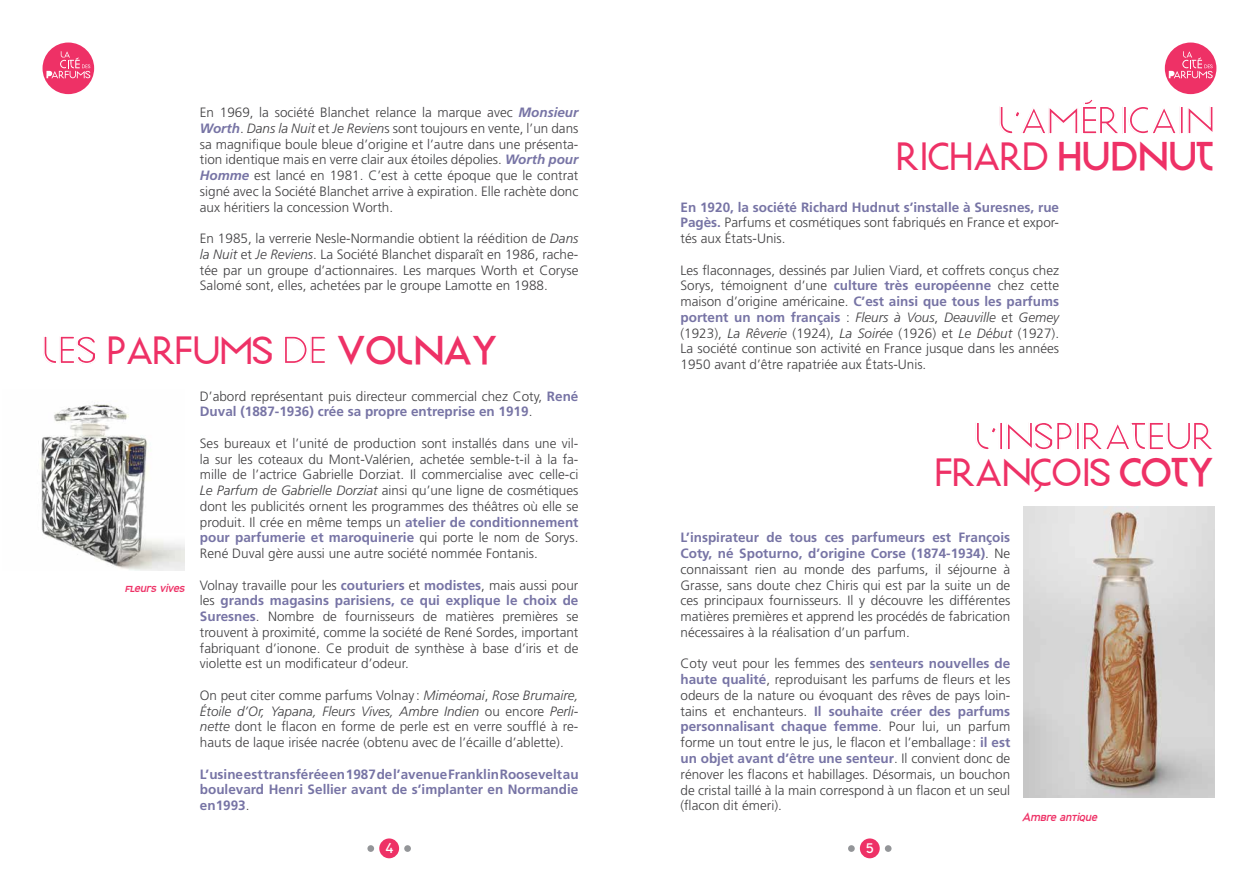
<style>
.page{position:relative;width:1259px;height:893px;background:#fff}
.page>*{position:absolute;margin:0;border:0;box-sizing:border-box;transform-origin:0 0}
.t1{font:34.5px/36px "Ogr 1";letter-spacing:-.01em;color:#ee3166;text-align:right}
.t2{font:15px "Designal LW20";color:#fff}
.t3{font:300 13.5px/15.8px "Frutiger";color:#414042;text-align:justify}
.t4{font:700 13.5px/15.8px "Frutiger";color:#7774a5;text-align:justify}
.t5{font:italic 10.5px "Designal R";color:#ee3166}
.s1{font-weight:700;font-style:italic;color:#7774a5}
.s2{font-style:italic}
.s3{font-weight:700}
.s4{font-weight:700;color:#7774a5}
.s5{font-weight:300;color:#414042}
.s6{font-family:"Designal R"}
.s7{font-family:"Ogr 1";font-weight:700}
</style>
<div class="page">
<div style="left:860px;top:838px;width:19px;height:20px;background:#ee3166;border-radius:50%"></div>
<div style="left:404px;top:845px;width:7px;height:7px;background:#939598;border-radius:50%"></div>
<div style="left:367px;top:845px;width:7px;height:7px;background:#939598;border-radius:50%"></div>
<div style="left:885px;top:845px;width:6px;height:7px;background:#939598;border-radius:50%"></div>
<div style="left:848px;top:845px;width:6px;height:7px;background:#939598;border-radius:50%"></div>
<div style="left:379px;top:838px;width:20px;height:20px;background:#ee3166;border-radius:50%"></div>
<div style="left:43px;top:43px;width:51px;height:51px;background:#ee3166;border-radius:50%"></div>
<svg style="left:46px;top:51px;width:44px;height:27px"></svg>
<div style="left:1164px;top:43px;width:52px;height:51px;background:#ee3166;border-radius:50%"></div>
<svg style="left:1168px;top:51px;width:44px;height:27px"></svg>
<img style="left:40px;top:404px;width:145px;height:167px">
<img style="left:1023px;top:507px;width:192px;height:290px">
<p class="t3" style="left:200px;top:105px;width:380px">En 1969, la société Blanchet relance la marque avec <span class="s1">Monsieur Worth</span>. <span class="s2">Dans la Nuit</span> et <span class="s2">Je Revien</span>s sont toujours en vente, l’un dans sa magnifique boule bleue d’origine et l’autre dans une présenta&shy;tion identique mais en verre clair aux étoiles dépolies. <span class="s1">Worth pour Homme</span> est lancé en 1981. C’est à cette époque que le contrat signé avec la Société Blanchet arrive à expiration. Elle rachète donc aux héritiers la concession Worth.</p>
<p class="t3" style="left:200px;top:231px;width:380px">En 1985, la verrerie Nesle-Normandie obtient la réédition de <span class="s2">Dans la Nuit</span> et <span class="s2">Je Reviens</span>. La Société Blanchet disparaît en 1986, rache&shy;tée par un groupe d’actionnaires. Les marques Worth et Coryse Salomé sont, elles, achetées par le groupe Lamotte en 1988.</p>
<h1 class="t1" style="left:42px;top:333px;width:458px">LES PARFUMS DE <span class="s3">VOLNAY</span></h1>
<p class="t5" style="left:125px;top:583px;width:64px">FLEURS VIVES</p>
<p class="t3" style="left:200px;top:388px;width:380px">D’abord représentant puis directeur commercial chez Coty, <span class="s4">René<br>Duval (1887-1936) crée sa propre entreprise en 1919</span>.</p>
<p class="t3" style="left:200px;top:435px;width:380px">Ses bureaux et l’unité de production sont installés dans une vil&shy;la sur les coteaux du Mont-Valérien, achetée semble-t-il à la fa&shy;mille de l’actrice Gabrielle Dorziat. Il commercialise avec celle-ci <span class="s2">Le Parfum de Gabrielle Dorziat</span> ainsi qu’une ligne de cosmétiques dont les publicités ornent les programmes des théâtres où elle se produit. Il crée en même temps un <span class="s4">atelier de conditionnement pour parfumerie et maroquinerie</span> qui porte le nom de Sorys.<br>René Duval gère aussi une autre société nommée Fontanis.</p>
<p class="t3" style="left:200px;top:577px;width:380px">Volnay travaille pour les <span class="s4">couturiers</span> et <span class="s4">modistes</span>, mais aussi pour les <span class="s4">grands magasins parisiens, ce qui explique le choix de Suresnes</span>. Nombre de fournisseurs de matières premières se trouvent à proximité, comme la société de René Sordes, important fabriquant d’ionone. Ce produit de synthèse à base d’iris et de violette est un modificateur d’odeur.</p>
<p class="t3" style="left:200px;top:687px;width:380px">On peut citer comme parfums Volnay : <span class="s2">Miméomai</span>, <span class="s2">Rose Brumaire, étoile d’Or, Yapana, Fleurs Vives, Ambre Indien</span> ou encore <span class="s2">Perli&shy;nette</span> dont le flacon en forme de perle est en verre soufflé à re&shy;hauts de laque irisée nacrée (obtenu avec de l’écaille d’ablette).</p>
<p class="t4" style="left:200px;top:766px;width:380px">L’usine est transférée en 1987 de l’avenue Franklin Roosevelt au boulevard Henri Sellier avant de s’implanter en Normandie en1993<span class="s5">.</span></p>
<h1 class="t1" style="left:896px;top:103px;width:320px">L<span class="s6">’</span>AMÉRICAIN<br>RICHARD <span class="s3">HUDNUT</span></h1>
<p class="t3" style="left:680px;top:199px;width:380px"><span class="s4">En 1920, la société Richard Hudnut s’installe à Suresnes, rue Pagès.</span> Parfums et cosmétiques sont fabriqués en France et expor&shy;tés aux États-Unis.</p>
<p class="t3" style="left:680px;top:262px;width:380px">Les flaconnages, dessinés par Julien Viard, et coffrets conçus chez Sorys, témoignent d’une <span class="s4">culture très européenne</span> chez cette maison d’origine américaine. <span class="s4">C’est ainsi que tous les parfums portent un nom français</span> : <span class="s2">Fleurs à Vous</span>, <span class="s2">Deauville</span> et <span class="s2">Gemey </span>(1923), <span class="s2">La Rêverie</span> (1924), <span class="s2">La Soirée</span> (1926) et <span class="s2">Le Début</span> (1927).<br>La société continue son activité en France jusque dans les années 1950 avant d’être rapatriée aux États-Unis.</p>
<h1 class="t1" style="left:936px;top:419px;width:280px">L<span class="s6">’</span>INSPIRATEUR<br>FRANÇOIS <span class="s3">COTY</span></h1>
<p class="t3" style="left:680px;top:530px;width:331px"><span class="s4">L’inspirateur de tous ces parfumeurs est François Coty, né Spoturno, d’origine Corse (1874-1934)</span>. Ne connaissant rien au monde des parfums, il séjourne à Grasse, sans doute chez Chiris qui est par la suite un de ces principaux fournisseurs. Il y découvre les différentes matières premières et apprend les procédés de fabrication nécessaires à la réalisation d’un parfum.</p>
<p class="t3" style="left:680px;top:656px;width:331px">Coty veut pour les femmes des <span class="s4">senteurs nouvelles de haute qualité</span>, reproduisant les parfums de fleurs et les odeurs de la nature ou évoquant des rêves de pays loin&shy;tains et enchanteurs. <span class="s4">Il souhaite créer des parfums personnalisant chaque femme</span>. Pour lui, un parfum forme un tout entre le jus, le flacon et l’emballage: <span class="s4">il est un objet avant d’être une senteur</span>. Il convient donc de rénover les flacons et habillages. Désormais, un bouchon de cristal taillé à la main correspond à un flacon et un seul (flacon dit émeri).</p>
<p class="t5" style="left:1023px;top:812px;width:78px"><span class="s7">A</span>MBRE ANTIQUE</p>
<p class="t2" style="left:385px;top:841px;width:10px">4</p>
<p class="t2" style="left:866px;top:841px;width:9px">5</p>
</div>
